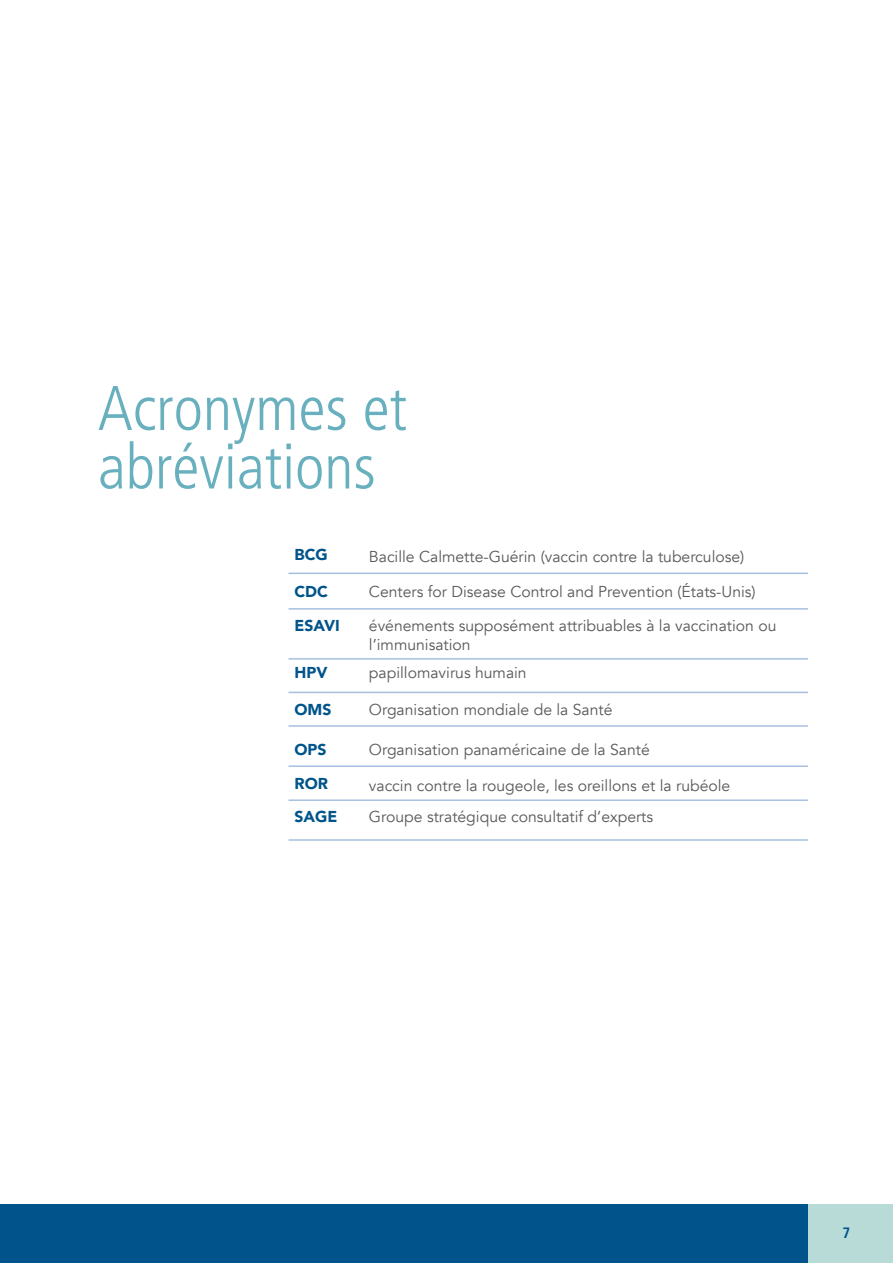
<style>
.page{position:relative;width:893px;height:1263px;background:#fff}
.page>*{position:absolute;margin:0;border:0;box-sizing:border-box;transform-origin:0 0}
.t1{font:300 condensed 63px/58.5px "Frutiger LT Std";color:#69b0bf}
.t2{font:15.75px/19.5px "Avenir";color:#57585a}
.t3{font:900 15.75px "Avenir";color:#00548b}
.t4{font:700 condensed 15px "Frutiger LT Std";color:#00548b}
</style>
<div class="page">
<div style="left:0;top:1204px;width:808px;height:59px;background:#00548b"></div>
<div style="left:808px;top:1204px;width:85px;height:59px;background:#b8dbd8"></div>
<hr style="left:288px;top:573px;width:520px;height:1px;background:#a7c0e0">
<hr style="left:288px;top:608px;width:520px;height:2px;background:#a7c0e0">
<hr style="left:288px;top:658px;width:520px;height:2px;background:#a7c0e0">
<hr style="left:288px;top:692px;width:520px;height:1px;background:#a7c0e0">
<hr style="left:288px;top:725px;width:520px;height:2px;background:#a7c0e0">
<hr style="left:288px;top:765px;width:520px;height:2px;background:#a7c0e0">
<hr style="left:288px;top:799px;width:520px;height:2px;background:#a7c0e0">
<hr style="left:288px;top:839px;width:520px;height:2px;background:#a7c0e0">
<p class="t1" style="left:98px;top:380px;width:311px">Acronymes et abréviations</p>
<p class="t3" style="left:294px;top:541px;width:35px">BCG</p>
<p class="t2" style="left:369px;top:547px;width:377px">Bacille Calmette-Guérin (vaccin contre la tuberculose)</p>
<p class="t3" style="left:294px;top:578px;width:35px">CDC</p>
<p class="t2" style="left:369px;top:582px;width:388px">Centers for Disease Control and Prevention (États-Unis)</p>
<p class="t3" style="left:294px;top:612px;width:47px">ESAVI</p>
<p class="t2" style="left:369px;top:616px;width:409px">événements supposément attribuables à la vaccination ou l’immunisation</p>
<p class="t3" style="left:294px;top:659px;width:34px">HPV</p>
<p class="t2" style="left:369px;top:663px;width:159px">papillomavirus humain</p>
<p class="t3" style="left:294px;top:696px;width:39px">OMS</p>
<p class="t2" style="left:369px;top:700px;width:245px">Organisation mondiale de la Santé</p>
<p class="t3" style="left:294px;top:736px;width:34px">OPS</p>
<p class="t2" style="left:369px;top:740px;width:282px">Organisation panaméricaine de la Santé</p>
<p class="t3" style="left:294px;top:770px;width:35px">ROR</p>
<p class="t2" style="left:369px;top:776px;width:363px">vaccin contre la rougeole, les oreillons et la rubéole</p>
<p class="t3" style="left:294px;top:803px;width:44px">SAGE</p>
<p class="t2" style="left:369px;top:807px;width:286px">Groupe stratégique consultatif d’experts</p>
<p class="t4" style="left:842px;top:1224px;width:9px">7</p>
</div>
